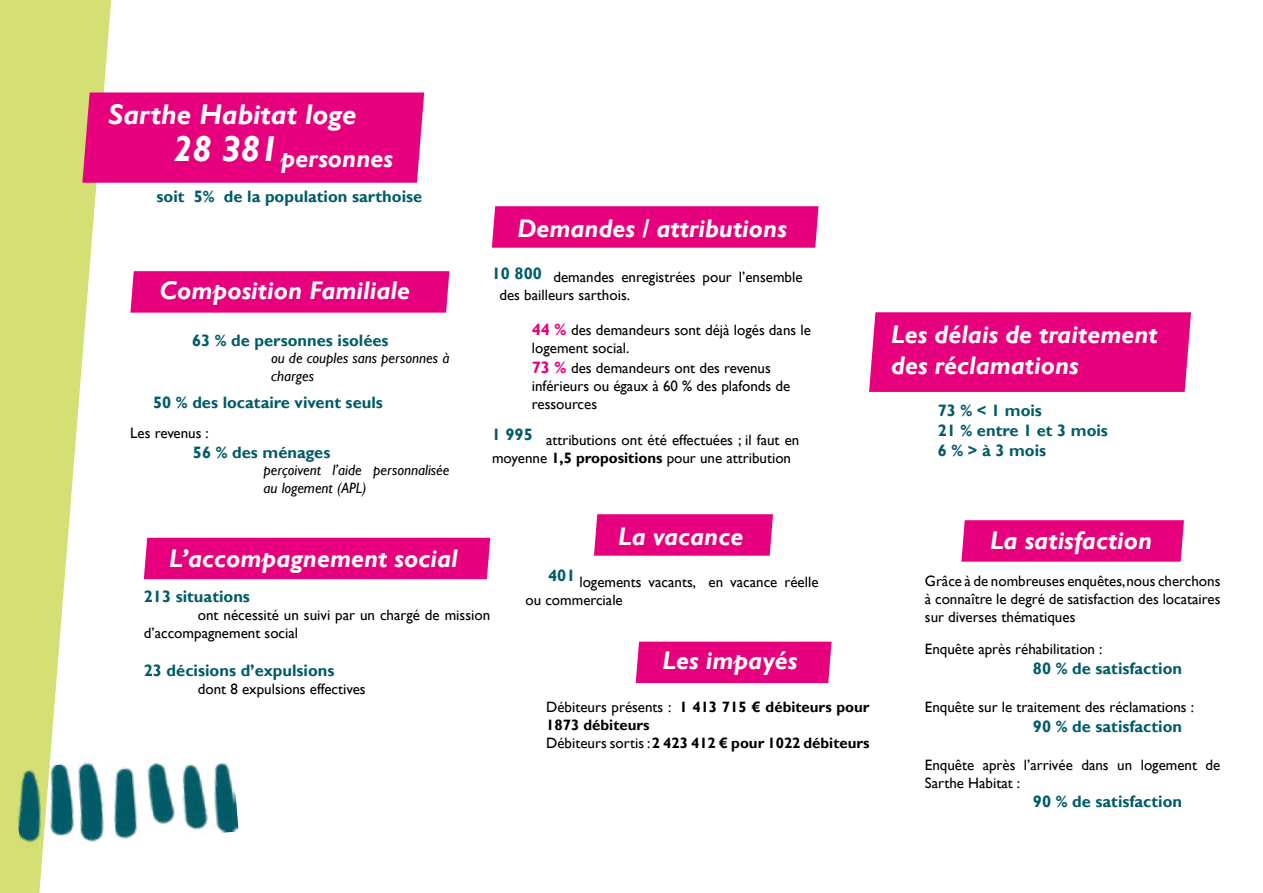
<style>
.page{position:relative;width:1263px;height:893px;background:#fff}
.page>*{position:absolute;margin:0;border:0;box-sizing:border-box;transform-origin:0 0}
.t1{font:italic 700 28.5px "Gill Sans";color:#fff}
.t2{font:italic 700 25.5px/30.6px "Gill Sans";color:#fff}
.t3{font:700 16.5px/19.8px "Gill Sans";color:#005b68}
.t4{font:15px/18px "Gill Sans";color:#000}
.t5{font:700 15px/18px "Gill Sans";color:#000}
.t6{font:italic 15px/18px "Gill Sans";color:#000}
.s1{font-weight:700;font-size:16.5px;color:#e6007d}
.s2{font-weight:700}
.s3{font-weight:400}
</style>
<div class="page">
<svg style="left:0;top:0;width:111px;height:893px;fill:#d4df74"></svg>
<div style="left:492px;top:206px;width:326px;height:42px;background:#e6007d"></div>
<svg style="left:594px;top:514px;width:179px;height:42px;background:#e60780"></svg>
<div style="left:636px;top:642px;width:195px;height:41px;background:#e6007d"></div>
<div style="left:961px;top:520px;width:223px;height:42px;background:#e6007d"></div>
<div style="left:144px;top:538px;width:346px;height:41px;background:#e6007d"></div>
<div style="left:130px;top:271px;width:319px;height:42px;background:#e6007d"></div>
<div style="left:82px;top:92px;width:342px;height:91px;background:#e6007d"></div>
<div style="left:869px;top:312px;width:322px;height:80px;background:#e6007d"></div>
<img style="left:14px;top:751px;width:225px;height:98px">
<h1 class="t1" style="left:109px;top:98px;width:249px">Sarthe Habitat loge</h1>
<h2 class="t2" style="left:173px;top:144px;width:221px"><sup>28</sup> <sup>381</sup>personnes</h2>
<p class="t3" style="left:157px;top:187px;width:267px">soit 5% de la population sarthoise</p>
<h2 class="t2" style="left:160px;top:276px;width:252px">Composition Familiale</h2>
<p class="t3" style="left:192px;top:331px;width:198px">63 % de personnes isolées</p>
<p class="t6" style="left:271px;top:349px;width:180px">ou de couples sans personnes à charges</p>
<p class="t3" style="left:153px;top:393px;width:231px">50 % des locataire vivent seuls</p>
<p class="t4" style="left:130px;top:424px;width:80px">Les revenus :</p>
<p class="t3" style="left:193px;top:443px;width:139px">56 % des ménages</p>
<p class="t6" style="left:264px;top:461px;width:187px">perçoivent l’aide personnalisée au logement (APL)</p>
<h2 class="t2" style="left:517px;top:214px;width:271px">Demandes / attributions</h2>
<p class="t4" style="left:499px;top:268px;width:305px;text-indent:-8px"><sup>10</sup> <sup>800</sup> demandes enregistrées pour l’ensemble des bailleurs sarthois.</p>
<p class="t4" style="left:532px;top:321px;width:281px"><span class="s1">44 %</span> des demandeurs sont déjà logés dans le logement social.</p>
<p class="t4" style="left:532px;top:359px;width:260px"><span class="s1">73 %</span> des demandeurs ont des revenus inférieurs ou égaux à 60 % des plafonds de ressources</p>
<p class="t4" style="left:492px;top:431px;width:309px;text-indent:54px">attributions ont été effectuées ; il faut en moyenne <span class="s2">1,5 propositions</span> pour une attribution</p>
<p class="t3" style="left:492px;top:425px;width:43px">1 995</p>
<h2 class="t2" style="left:618px;top:522px;width:127px">La vacance</h2>
<h2 class="t2" style="left:169px;top:543px;width:290px">L’accompagnement social</h2>
<p class="t3" style="left:144px;top:587px;width:108px">213 situations</p>
<p class="t4" style="left:144px;top:606px;width:348px;text-indent:54px">ont nécessité un suivi par un chargé de mission d’accompagnement social</p>
<p class="t3" style="left:144px;top:661px;width:192px">23 décisions d’expulsions</p>
<p class="t4" style="left:198px;top:680px;width:169px">dont 8 expulsions effectives</p>
<p class="t4" style="left:525px;top:573px;width:295px;text-indent:23px"><sup>401</sup> logements vacants, en vacance réelle ou commerciale</p>
<h2 class="t2" style="left:662px;top:646px;width:136px">Les impayés</h2>
<p class="t5" style="left:546px;top:698px;width:325px"><span class="s3">Débiteurs présents :</span> 1 413 715 € débiteurs pour<br>1873 débiteurs<br><span class="s3">Débiteurs sortis :</span> 2 423 412 € pour 1022 débiteurs</p>
<h2 class="t2" style="left:891px;top:320px;width:268px">Les délais de traitement des réclamations</h2>
<p class="t3" style="left:938px;top:401px;width:172px">73 % &lt; 1 mois<br>21 % entre 1 et 3 mois<br>6 % &gt; à 3 mois</p>
<h2 class="t2" style="left:990px;top:526px;width:164px">La satisfaction</h2>
<p class="t4" style="left:925px;top:573px;width:297px;text-align:justify">Grâce à de nombreuses enquêtes, nous cherchons à connaître le degré de satisfaction des locataires sur diverses thématiques</p>
<p class="t4" style="left:925px;top:641px;width:179px">Enquête après réhabilitation :</p>
<p class="t3" style="left:1033px;top:659px;width:151px">80 % de satisfaction</p>
<p class="t4" style="left:925px;top:698px;width:271px">Enquête sur le traitement des réclamations :</p>
<p class="t3" style="left:1033px;top:717px;width:151px">90 % de satisfaction</p>
<p class="t4" style="left:925px;top:756px;width:297px">Enquête après l’arrivée dans un logement de<br>Sarthe Habitat :</p>
<p class="t3" style="left:1033px;top:792px;width:151px">90 % de satisfaction</p>
</div>
